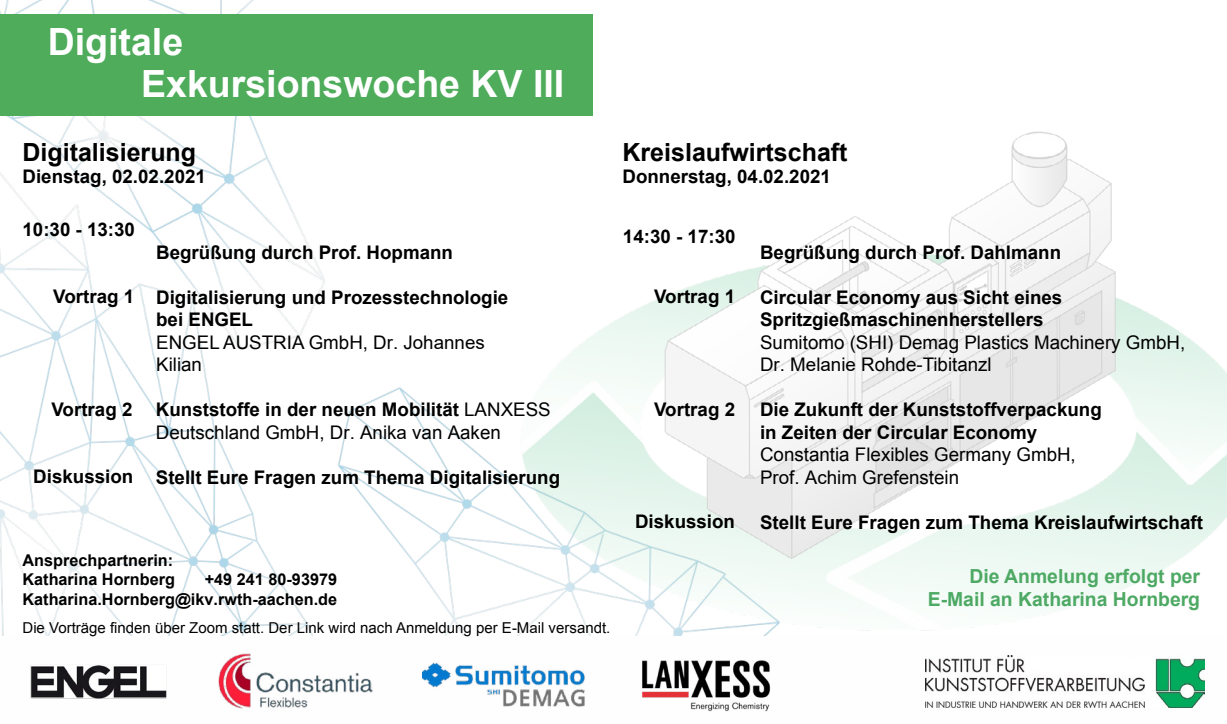
<style>
.page{position:relative;width:1227px;height:724px;background:#fff}
.page>*{position:absolute;margin:0;border:0;box-sizing:border-box;transform-origin:0 0}
.t1{font:700 37.5px/42px "Arial";color:#fff}
.t2{font:700 25px "Arial";color:#000}
.t3{font:700 19.38px/23.2px "Arial";color:#4ea964;text-align:right}
.t4{font:700 18.75px/22.5px "Arial";color:#000}
.t5{font:18.75px/22.5px "Arial";color:#000}
.t6{font:700 16.25px/19.5px "Arial";color:#000}
.t7{font:15px "Arial";color:#000}
.s1{font-weight:700}
</style>
<div class="page">
<img style="left:0;top:0;width:593px;height:636px">
<img style="left:520px;top:19px;width:707px;height:617px">
<div style="left:0;top:14px;width:592px;height:102px;background:#4eac5b"></div>
<img style="left:642px;top:660px;width:129px;height:51px">
<img style="left:30px;top:665px;width:137px;height:34px">
<img style="left:218px;top:653px;width:155px;height:56px">
<img style="left:422px;top:662px;width:163px;height:45px">
<img style="left:925px;top:656px;width:279px;height:51px">
<h1 class="t1" style="left:141px;top:23px;width:425px;text-indent:-93px">Digitale<br>Exkursionswoche KV III</h1>
<h2 class="t2" style="left:22px;top:135px;width:175px">Digitalisierung</h2>
<p class="t4" style="left:22px;top:166px;width:185px">Dienstag, 02.02.2021</p>
<p class="t4" style="left:22px;top:219px;width:114px">10:30 - 13:30</p>
<p class="t4" style="left:53px;top:285px;width:82px">Vortrag 1</p>
<p class="t4" style="left:52px;top:398px;width:82px">Vortrag 2</p>
<p class="t4" style="left:33px;top:466px;width:102px">Diskussion</p>
<p class="t4" style="left:156px;top:241px;width:298px">Begrüßung durch Prof. Hopmann</p>
<p class="t4" style="left:156px;top:286px;width:354px">Digitalisierung und Prozesstechnologie bei ENGEL</p>
<p class="t5" style="left:156px;top:331px;width:330px">ENGEL AUSTRIA GmbH, Dr. Johannes<br>Kilian</p>
<p class="t5" style="left:156px;top:399px;width:396px"><span class="s1">Kunststoffe in der neuen Mobilität</span> LANXESS<br>Deutschland GmbH, Dr. Anika van Aaken</p>
<p class="t4" style="left:156px;top:467px;width:406px">Stellt Eure Fragen zum Thema Digitalisierung</p>
<p class="t6" style="left:22px;top:551px;width:154px">Ansprechpartnerin:<br>Katharina Hornberg</p>
<p class="t6" style="left:23px;top:570px;width:316px;text-align:right">+49 241 80-93979<br>Katharina.Hornberg@ikv.rwth-aachen.de</p>
<p class="t7" style="left:22px;top:617px;width:589px">Die Vorträge finden über Zoom statt. Der Link wird nach Anmeldung per E-Mail versandt.</p>
<h2 class="t2" style="left:622px;top:135px;width:227px">Kreislaufwirtschaft</h2>
<p class="t4" style="left:622px;top:166px;width:210px">Donnerstag, 04.02.2021</p>
<p class="t4" style="left:623px;top:226px;width:114px">14:30 - 17:30</p>
<p class="t4" style="left:654px;top:285px;width:82px">Vortrag 1</p>
<p class="t4" style="left:654px;top:399px;width:82px">Vortrag 2</p>
<p class="t4" style="left:635px;top:511px;width:102px">Diskussion</p>
<p class="t4" style="left:760px;top:242px;width:303px">Begrüßung durch Prof. Dahlmann</p>
<p class="t4" style="left:760px;top:287px;width:304px">Circular Economy aus Sicht eines<br>Spritzgießmaschinenherstellers</p>
<p class="t5" style="left:760px;top:331px;width:427px">Sumitomo (SHI) Demag Plastics Machinery GmbH,<br>Dr. Melanie Rohde-Tibitanzl</p>
<p class="t4" style="left:760px;top:399px;width:343px">Die Zukunft der Kunststoffverpackung in Zeiten der Circular Economy</p>
<p class="t5" style="left:760px;top:444px;width:317px">Constantia Flexibles Germany GmbH,<br>Prof. Achim Grefenstein</p>
<p class="t4" style="left:760px;top:512px;width:444px">Stellt Eure Fragen zum Thema Kreislaufwirtschaft</p>
<p class="t3" style="left:928px;top:565px;width:274px">Die Anmelung erfolgt per<br>E-Mail an Katharina Hornberg</p>
</div>
